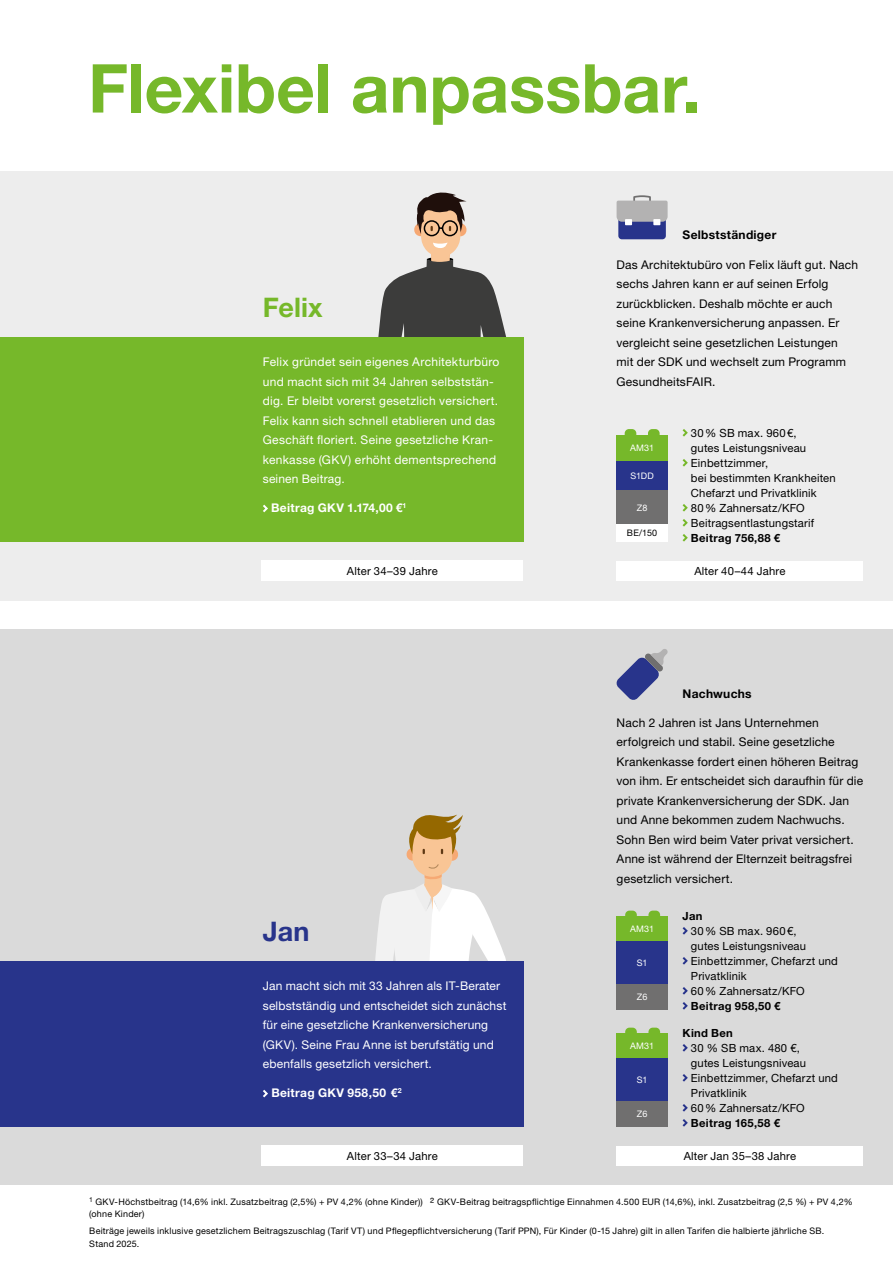
<style>
.page{position:relative;width:893px;height:1263px;background:#fff}
.page>*{position:absolute;margin:0;border:0;box-sizing:border-box;transform-origin:0 0}
.t1{font:700 67.5px "Helvetica Neue LT Std";color:#76b82a}
.t2{font:700 27px "Helvetica Neue LT Std";letter-spacing:.005em;color:#76b82a}
.t3{font:700 27px "Helvetica Neue LT Std";color:#28348b}
.t4{font:12px/19.5px "Helvetica Neue LT Std";letter-spacing:.015em;color:#000}
.t5{font:12px/19.5px "Helvetica Neue LT Std";letter-spacing:.02em;color:#fff}
.t6{font:700 12px "Helvetica Neue LT Std";letter-spacing:.025em;color:#fff}
.t7{font:700 12px "Helvetica Neue LT Std";letter-spacing:.025em;color:#000}
.t8{font:11.25px/15px "Helvetica Neue LT Std";letter-spacing:.015em;color:#000}
.t9{font:700 11.25px "Helvetica Neue LT Std";letter-spacing:.025em;color:#000}
.t10{font:9px/12.8px "Helvetica Neue LT Std";letter-spacing:.02em;color:#000}
.t11{font:9px "Helvetica Neue LT Std";letter-spacing:.01em;color:#fff}
.s1{font-size:11.7px}
</style>
<div class="page">
<div style="left:0;top:629px;width:893px;height:556px;background:#dadada"></div>
<div style="left:0;top:171px;width:893px;height:429px;background:#ededed"></div>
<svg style="left:683px;top:429px;width:5px;height:8px"></svg>
<svg style="left:683px;top:459px;width:5px;height:8px"></svg>
<svg style="left:683px;top:504px;width:5px;height:8px"></svg>
<svg style="left:683px;top:519px;width:5px;height:8px"></svg>
<svg style="left:683px;top:534px;width:5px;height:8px"></svg>
<svg style="left:683px;top:1044px;width:5px;height:8px"></svg>
<svg style="left:683px;top:1074px;width:5px;height:8px"></svg>
<svg style="left:683px;top:1104px;width:5px;height:8px"></svg>
<svg style="left:683px;top:1119px;width:5px;height:8px"></svg>
<svg style="left:683px;top:927px;width:5px;height:8px"></svg>
<svg style="left:683px;top:957px;width:5px;height:8px"></svg>
<svg style="left:683px;top:987px;width:5px;height:8px"></svg>
<svg style="left:683px;top:1002px;width:5px;height:8px"></svg>
<div style="left:617px;top:435px;width:51px;height:26px;background:#76b82a"></div>
<div style="left:617px;top:461px;width:51px;height:29px;background:#28348b"></div>
<div style="left:617px;top:490px;width:51px;height:34px;background:#706f6f"></div>
<div style="left:617px;top:524px;width:51px;height:18px;background:#fff"></div>
<div style="left:617px;top:1033px;width:51px;height:25px;background:#76b82a"></div>
<div style="left:617px;top:1058px;width:51px;height:43px;background:#28348b"></div>
<div style="left:617px;top:1101px;width:51px;height:26px;background:#706f6f"></div>
<div style="left:617px;top:916px;width:51px;height:25px;background:#76b82a"></div>
<div style="left:617px;top:941px;width:51px;height:43px;background:#28348b"></div>
<div style="left:617px;top:984px;width:51px;height:26px;background:#706f6f"></div>
<svg style="left:375px;top:815px;width:131px;height:146px"></svg>
<div style="left:0;top:337px;width:523px;height:205px;background:#76b82a"></div>
<svg style="left:263px;top:505px;width:5px;height:7px"></svg>
<div style="left:625px;top:429px;width:11px;height:12px;background:#76b82a;border-radius:4px"></div>
<div style="left:648px;top:429px;width:12px;height:12px;background:#76b82a;border-radius:4px"></div>
<div style="left:625px;top:911px;width:12px;height:12px;background:#76b82a;border-radius:4px"></div>
<div style="left:648px;top:911px;width:12px;height:12px;background:#76b82a;border-radius:4px"></div>
<div style="left:625px;top:1028px;width:12px;height:12px;background:#76b82a;border-radius:4px"></div>
<div style="left:648px;top:1028px;width:12px;height:12px;background:#76b82a;border-radius:4px"></div>
<div style="left:0;top:961px;width:523px;height:166px;background:#28348b"></div>
<svg style="left:263px;top:1090px;width:5px;height:7px"></svg>
<svg style="left:617px;top:195px;width:51px;height:44px;background:#898cab"></svg>
<div style="left:653px;top:219px;width:7px;height:6px;background:#fff"></div>
<div style="left:625px;top:219px;width:7px;height:6px;background:#fff"></div>
<svg style="left:616px;top:649px;width:52px;height:51px"></svg>
<div style="left:617px;top:1146px;width:246px;height:20px;background:#fff"></div>
<div style="left:617px;top:561px;width:246px;height:20px;background:#fff"></div>
<div style="left:262px;top:560px;width:261px;height:21px;background:#fff"></div>
<div style="left:262px;top:1145px;width:261px;height:21px;background:#fff"></div>
<svg style="left:378px;top:193px;width:128px;height:144px"></svg>
<h1 class="t1" style="left:88px;top:47px;width:615px">Flexibel anpassbar.</h1>
<h2 class="t2" style="left:263px;top:291px;width:61px">Felix</h2>
<p class="t5" style="left:263px;top:352px;width:238px">Felix gründet sein eigenes Architekturbüro und macht sich mit 34 Jahren selbststän&shy;dig. Er bleibt vorerst gesetzlich versichert.<br>Felix kann sich schnell etablieren und das Geschäft floriert. Seine gesetzliche Kran&shy;kenkasse (GKV) erhöht dementsprechend seinen Beitrag.</p>
<p class="t6" style="left:271px;top:501px;width:137px">Beitrag GKV 1.174,00 €<sup>1</sup></p>
<p class="t7" style="left:683px;top:228px;width:95px">Selbstständiger</p>
<p class="t4" style="left:617px;top:254px;width:243px">Das Architektubüro von Felix läuft gut. Nach sechs Jahren kann er auf seinen Erfolg zurückblicken. Deshalb möchte er auch seine Krankenversicherung anpassen. Er vergleicht seine gesetzlichen Leistungen<br>mit der SDK und wechselt zum Programm GesundheitsFAIR.</p>
<p class="t11" style="left:630px;top:443px;width:26px">AM31</p>
<p class="t11" style="left:630px;top:470px;width:25px">S1DD</p>
<p class="t11" style="left:637px;top:502px;width:12px">Z8</p>
<p class="t10" style="left:627px;top:527px;width:32px">BE/150</p>
<p class="t8" style="left:691px;top:425px;width:146px">30% SB max. 960€,<br>gutes Leistungsniveau<br>Einbettzimmer,<br>bei bestimmten Krankheiten<br>Chefarzt und Privatklinik<br>80% Zahnersatz/KFO<br>Beitragsentlastungstarif</p>
<p class="t9" style="left:691px;top:531px;width:91px">Beitrag 756,88 €</p>
<p class="t8" style="left:347px;top:563px;width:92px">Alter 34–39 Jahre</p>
<p class="t8" style="left:694px;top:563px;width:93px">Alter 40–44 Jahre</p>
<h2 class="t3" style="left:263px;top:915px;width:48px">Jan</h2>
<p class="t5" style="left:263px;top:976px;width:245px">Jan macht sich mit 33 Jahren als IT-Berater selbstständig und entscheidet sich zunächst für eine gesetzliche Krankenversicherung (GKV). Seine Frau Anne ist berufstätig und ebenfalls gesetzlich versichert.</p>
<p class="t6" style="left:271px;top:1086px;width:132px">Beitrag GKV 958,50 €<sup>2</sup></p>
<p class="t8" style="left:347px;top:1148px;width:92px">Alter 33–34 Jahre</p>
<p class="t7" style="left:683px;top:686px;width:71px">Nachwuchs</p>
<p class="t4" style="left:617px;top:713px;width:248px">Nach 2 Jahren ist Jans Unternehmen erfolgreich und stabil. Seine gesetzliche Krankenkasse fordert einen höheren Beitrag von ihm. Er entscheidet sich daraufhin für die private Krankenversicherung der SDK. Jan und Anne bekommen zudem Nachwuchs.<br>Sohn Ben wird beim Vater privat versichert.<br>Anne ist während der Elternzeit beitragsfrei gesetzlich versichert.</p>
<p class="t11" style="left:630px;top:923px;width:26px">AM31</p>
<p class="t11" style="left:637px;top:957px;width:12px">S1</p>
<p class="t11" style="left:637px;top:991px;width:12px">Z6</p>
<p class="t11" style="left:630px;top:1040px;width:26px">AM31</p>
<p class="t11" style="left:637px;top:1074px;width:12px">S1</p>
<p class="t11" style="left:637px;top:1108px;width:12px">Z6</p>
<p class="t9" style="left:683px;top:909px;width:21px">Jan</p>
<p class="t8" style="left:691px;top:923px;width:148px">30% SB max. 960€,<br>gutes Leistungsniveau<br>Einbettzimmer, Chefarzt und<br>Privatklinik<br>60% Zahnersatz/KFO</p>
<p class="t9" style="left:691px;top:999px;width:91px">Beitrag 958,50 €</p>
<p class="t9" style="left:683px;top:1026px;width:52px">Kind Ben</p>
<p class="t8" style="left:691px;top:1040px;width:148px">30 % SB max. 480 €,<br>gutes Leistungsniveau<br>Einbettzimmer, Chefarzt und<br>Privatklinik<br>60% Zahnersatz/KFO</p>
<p class="t9" style="left:691px;top:1116px;width:90px">Beitrag 165,58 €</p>
<p class="t8" style="left:684px;top:1148px;width:114px">Alter Jan 35–38 Jahre</p>
<p class="t10" style="left:89px;top:1195px;width:765px"><sup>1</sup> GKV-Höchstbeitrag (14,6% inkl. Zusatzbeitrag (2,5%) + PV 4,2% (ohne Kinder)) <span class="s1">²</span> GKV-Beitrag beitragspflichtige Einnahmen 4.500 EUR (14,6%), inkl. Zusatzbeitrag (2,5 %) + PV 4,2% (ohne Kinder)</p>
<p class="t10" style="left:89px;top:1224px;width:736px">Beiträge jeweils inklusive gesetzlichem Beitragszuschlag (Tarif VT) und Pflegepflichtversicherung (Tarif PPN), Für Kinder (0-15 Jahre) gilt in allen Tarifen die halbierte jährliche SB.<br>Stand 2025.</p>
</div>
